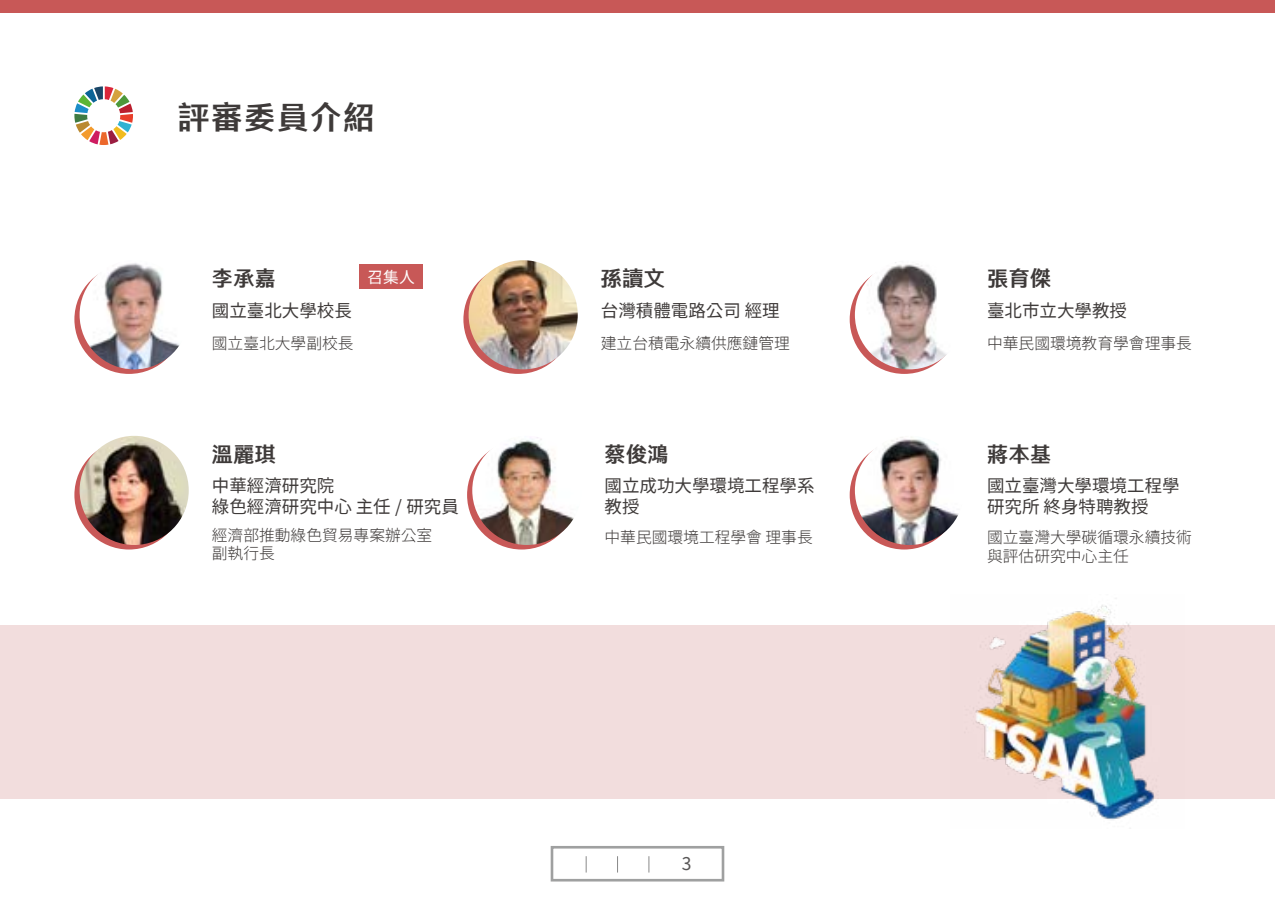
<style>
.page{position:relative;width:1275px;height:903px;background:#fff}
.page>*{position:absolute;margin:0;border:0;box-sizing:border-box;transform-origin:0 0}
.t1{font:800 31.5px "AR Fang Xin Shu H7 B5 Std";letter-spacing:.05em;color:#3e3a39}
.t2{font:800 21px "AR Fang Xin Shu H7 B5 Std";letter-spacing:.025em;color:#3e3a39}
.t3{font:17.5px/21px "Taipei Sans TC Beta";color:#3e3a39}
.t4{font:17.5px "Taipei Sans TC Beta";color:#595757}
.t5{font:300 15.75px/18.9px "Taipei Sans TC Beta";color:#3e3a39}
.t6{font:15.75px "Taipei Sans TC Beta";color:#fff}
</style>
<div class="page">
<div style="left:0;top:0;width:75px;height:12px;background:#c85857"></div>
<div style="left:75px;top:0;width:75px;height:12px;background:#c85857"></div>
<div style="left:150px;top:0;width:75px;height:12px;background:#c85857"></div>
<div style="left:225px;top:0;width:75px;height:12px;background:#c85857"></div>
<div style="left:300px;top:0;width:75px;height:12px;background:#c85857"></div>
<div style="left:375px;top:0;width:75px;height:12px;background:#c85857"></div>
<div style="left:450px;top:0;width:75px;height:12px;background:#c85857"></div>
<div style="left:525px;top:0;width:75px;height:12px;background:#c85857"></div>
<div style="left:600px;top:0;width:75px;height:12px;background:#c85857"></div>
<div style="left:675px;top:0;width:75px;height:12px;background:#c85857"></div>
<div style="left:750px;top:0;width:75px;height:12px;background:#c85857"></div>
<div style="left:825px;top:0;width:75px;height:12px;background:#c85857"></div>
<div style="left:900px;top:0;width:75px;height:12px;background:#c85857"></div>
<div style="left:975px;top:0;width:75px;height:12px;background:#c85857"></div>
<div style="left:1050px;top:0;width:75px;height:12px;background:#c85857"></div>
<div style="left:1125px;top:0;width:75px;height:12px;background:#c85857"></div>
<div style="left:1200px;top:0;width:75px;height:12px;background:#c85857"></div>
<div style="left:551px;top:846px;width:173px;height:35px;border:3px solid #9fa0a0"></div>
<svg style="left:649px;top:856px;width:1px;height:16px"></svg>
<svg style="left:617px;top:856px;width:1px;height:16px"></svg>
<svg style="left:586px;top:856px;width:1px;height:16px"></svg>
<div style="left:0;top:625px;width:1275px;height:174px;background:#f2dddd"></div>
<svg style="left:74px;top:86px;width:59px;height:59px"></svg>
<svg style="left:463px;top:265px;width:110px;height:109px"></svg>
<img style="left:469px;top:260px;width:109px;height:109px;border-radius:55px">
<svg style="left:74px;top:265px;width:110px;height:109px"></svg>
<div style="left:359px;top:265px;width:64px;height:24px;background:#c85857"></div>
<img style="left:80px;top:260px;width:109px;height:109px;border-radius:55px">
<div style="left:467px;top:440px;width:109px;height:109px;background:#c85857;border-radius:50%"></div>
<img style="left:472px;top:436px;width:109px;height:109px;border-radius:55px">
<svg style="left:850px;top:265px;width:109px;height:109px"></svg>
<img style="left:855px;top:260px;width:109px;height:109px;border-radius:55px">
<div style="left:850px;top:440px;width:109px;height:109px;background:#c85857;border-radius:50%"></div>
<img style="left:855px;top:436px;width:109px;height:109px;border-radius:55px">
<svg style="left:74px;top:440px;width:110px;height:109px"></svg>
<img style="left:80px;top:436px;width:109px;height:109px;border-radius:55px">
<img style="left:973px;top:605px;width:182px;height:215px">
<h1 class="t1" style="left:178px;top:101px;width:198px">評審委員介紹</h1>
<h2 class="t2" style="left:212px;top:267px;width:66px">李承嘉</h2>
<p class="t3" style="left:212px;top:300px;width:141px">國立臺北大學校長</p>
<p class="t5" style="left:212px;top:334px;width:143px">國立臺北大學副校長</p>
<p class="t6" style="left:368px;top:268px;width:49px">召集人</p>
<h2 class="t2" style="left:212px;top:443px;width:66px">溫麗琪</h2>
<p class="t3" style="left:212px;top:476px;width:249px">中華經濟研究院<br>綠色經濟研究中心 主任 / 研究員</p>
<p class="t5" style="left:212px;top:526px;width:222px">經濟部推動綠色貿易專案辦公室副執行長</p>
<h2 class="t2" style="left:601px;top:267px;width:66px">孫讀文</h2>
<p class="t3" style="left:601px;top:300px;width:180px">台灣積體電路公司 經理</p>
<p class="t5" style="left:601px;top:334px;width:190px">建立台積電永續供應鏈管理</p>
<h2 class="t2" style="left:604px;top:443px;width:66px">蔡俊鴻</h2>
<p class="t3" style="left:604px;top:476px;width:211px">國立成功大學環境工程學系教授</p>
<p class="t5" style="left:604px;top:528px;width:210px">中華民國環境工程學會 理事長</p>
<p class="t4" style="left:682px;top:854px;width:11px">3</p>
<h2 class="t2" style="left:987px;top:267px;width:66px">張育傑</h2>
<p class="t3" style="left:987px;top:300px;width:141px">臺北市立大學教授</p>
<p class="t5" style="left:987px;top:334px;width:206px">中華民國環境教育學會理事長</p>
<h2 class="t2" style="left:987px;top:443px;width:66px">蔣本基</h2>
<p class="t3" style="left:987px;top:476px;width:194px">國立臺灣大學環境工程學研究所 終身特聘教授</p>
<p class="t5" style="left:987px;top:528px;width:206px">國立臺灣大學碳循環永續技術與評估研究中心主任</p>
</div>
